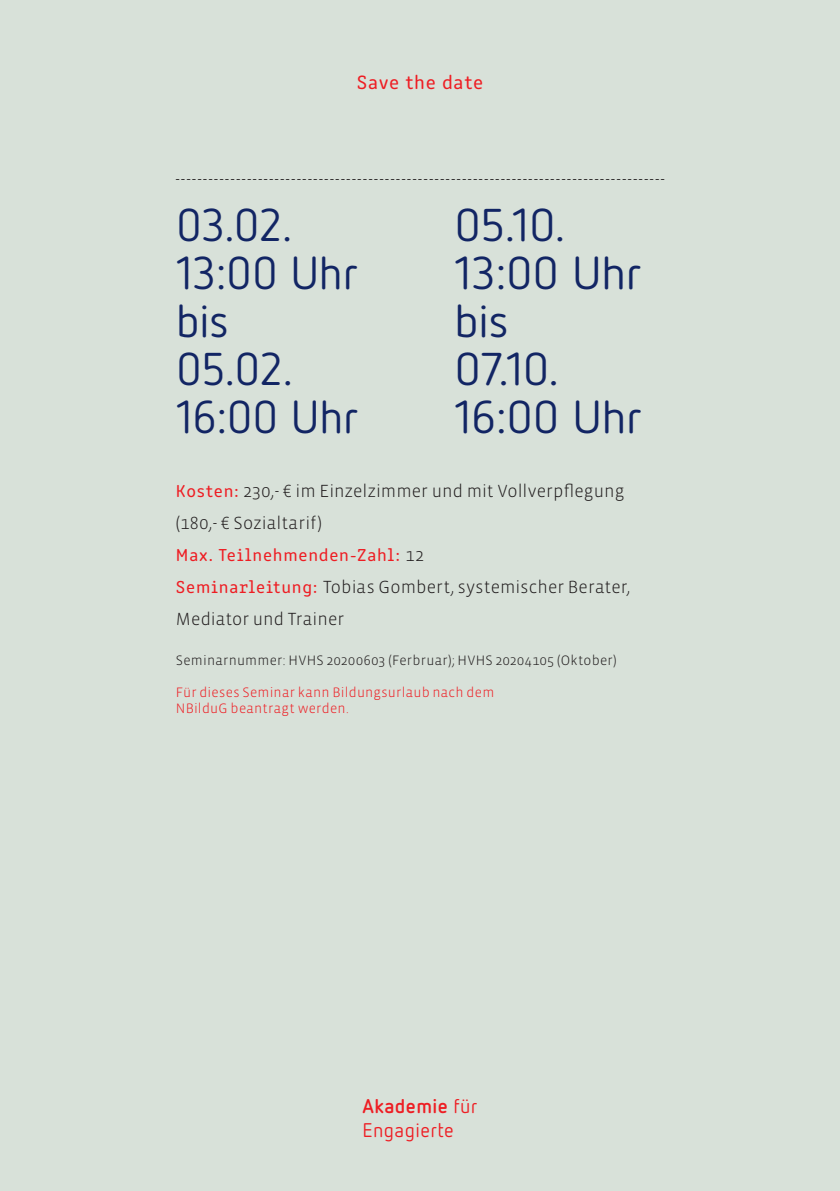
<style>
.page{position:relative;width:840px;height:1191px;background:#fff}
.page>*{position:absolute;margin:0;border:0;box-sizing:border-box;transform-origin:0 0}
.t1{font:45.8px/48px "Netto OT";letter-spacing:-.015em;color:#122564;scale:1.04 1}
.t2{font:45.8px/48px "Netto OT";letter-spacing:-.015em;color:#122564}
.t3{font:20px "Clone Rounded Latn";letter-spacing:.035em;color:#ee1d23}
.t4{font:19.8px/24px "Netto OT";letter-spacing:.02em;color:#ee1d23}
.t5{font:300 18px/32px "Vista Sans OT";letter-spacing:.005em;color:#231f20}
.t6{font:18px "Clone Rounded Latn";letter-spacing:.045em;color:#ee1d23}
.t7{font:300 14px/16px "Vista Sans OT";letter-spacing:.015em;color:#ee1d23}
.t8{font:300 14px "Vista Sans OT";letter-spacing:.02em;color:#231f20}
.s1{font-family:"Clone Rounded Latn";font-weight:400;color:#ee1d23}
.s2{font-family:"Vista Sans OT";font-weight:300;color:#231f20}
.s3{font-weight:700}
</style>
<div class="page">
<div style="left:0;top:0;width:839px;height:1191px;background:#d8e1d9"></div>
<p class="t3" style="left:356px;top:67px;width:128px">Save the date</p>
<p class="t5" style="left:175px;top:163px;width:491px">-----------------------------------------------------------------------------------------</p>
<h1 class="t2" style="left:176px;top:200px;width:184px">03.02.<br>13:00 Uhr bis<br>05.02.<br>16:00 Uhr</h1>
<h1 class="t1" style="left:454px;top:200px;width:182px">05.10.<br>13:00 Uhr bis<br>07.10.<br>16:00 Uhr</h1>
<p class="t5" style="left:176px;top:475px;width:450px"><span class="s1">Kosten:</span> 230,- € im Einzelzimmer und mit Vollverpflegung (180,- € Sozialtarif)</p>
<p class="t6" style="left:176px;top:542px;width:250px">Max. Teilnehmenden-Zahl: <span class="s2">12</span></p>
<p class="t5" style="left:176px;top:571px;width:455px"><span class="s1">Seminarleitung:</span> Tobias Gombert, systemischer Berater,<br>Mediator und Trainer</p>
<p class="t8" style="left:176px;top:653px;width:442px">Seminarnummer: HVHS 20200603 (Ferbruar); HVHS 20204105 (Oktober)</p>
<p class="t7" style="left:176px;top:685px;width:320px">Für dieses Seminar kann Bildungsurlaub nach dem<br>NBilduG beantragt werden.</p>
<p class="t4" style="left:362px;top:1094px;width:116px"><span class="s3">Akademie</span> für<br>Engagierte</p>
</div>
